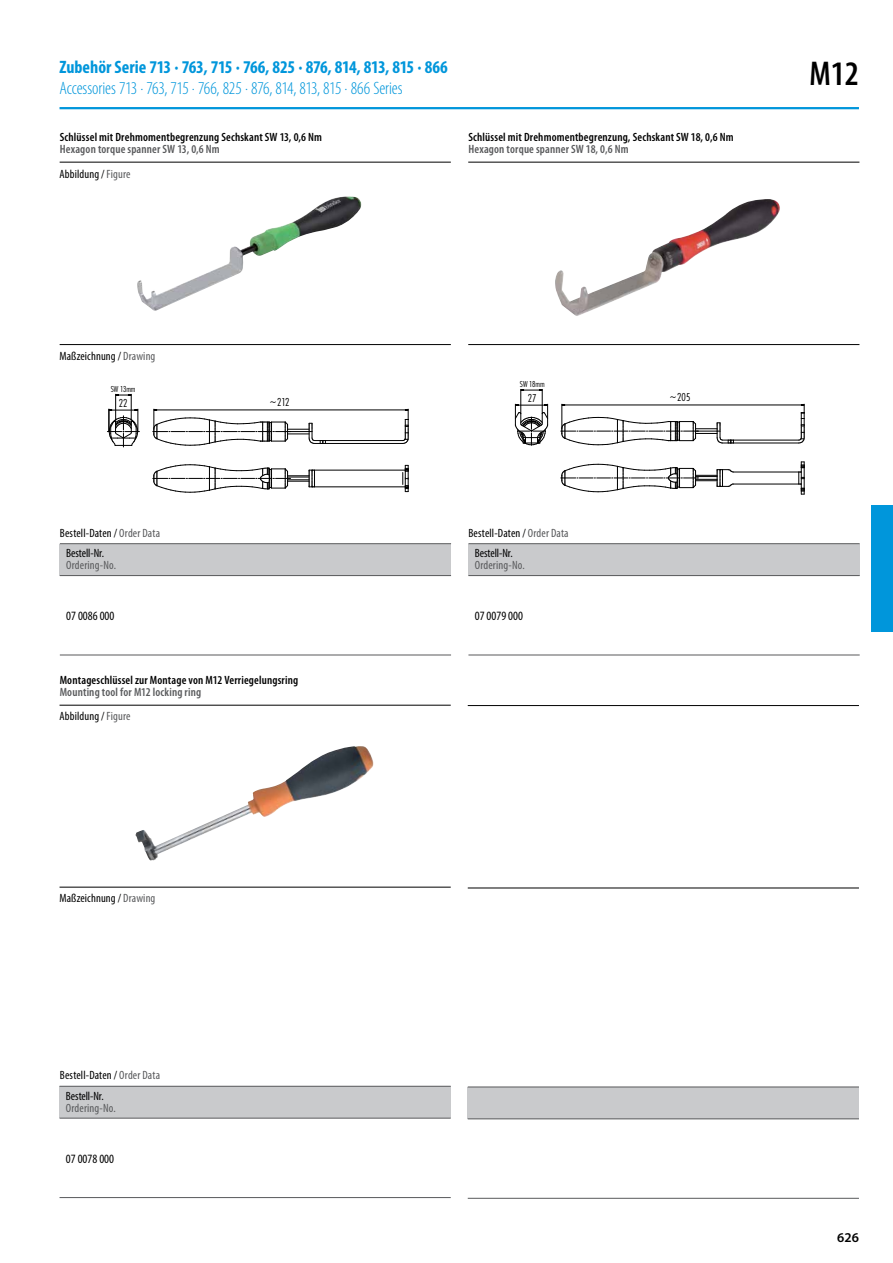
<style>
.page{position:relative;width:893px;height:1263px;background:#fff}
.page>*{position:absolute;margin:0;border:0;box-sizing:border-box;transform-origin:0 0}
.t1{font:600 condensed 34.5px "Myriad Pro";color:#000}
.t2{font:300 condensed 18px "Myriad Pro";letter-spacing:-.015em;color:#0096db}
.t3{font:700 condensed 18px "Myriad Pro";letter-spacing:-.01em;color:#0096db}
.t4{font:600 13.5px "Myriad Pro";color:#000}
.t5{font:condensed 12.75px "Myriad Pro";color:#000}
.t6{font:condensed 12px "Myriad Pro";letter-spacing:.01em;color:#000}
.t7{font:600 condensed 12px "Myriad Pro";letter-spacing:.015em;color:#000}
.t8{font:600 condensed 12px "Myriad Pro";letter-spacing:.015em;color:#58595b}
.t9{font:condensed 12px "Myriad Pro";letter-spacing:.01em;color:#58595b}
.t10{font:300 condensed 12px "Futura T";letter-spacing:-.01em;color:#000}
.t11{font:300 condensed 9px "Futura T";color:#000}
.s1{color:#58595b}
</style>
<div class="page">
<hr style="left:60px;top:107px;width:799px;height:2px;background:#0096db">
<div style="left:872px;top:505px;width:21px;height:126px;background:#0096db"></div>
<div style="left:60px;top:544px;width:391px;height:32px;background:#c9cacc"></div>
<hr style="left:60px;top:575px;width:391px;height:1px;background:#58595b">
<hr style="left:60px;top:543px;width:391px;height:1px;background:#58595b">
<hr style="left:60px;top:655px;width:391px;height:1px;background:#58595b">
<div style="left:468px;top:544px;width:392px;height:32px;background:#c9cacc"></div>
<hr style="left:468px;top:575px;width:392px;height:1px;background:#58595b">
<hr style="left:468px;top:543px;width:392px;height:1px;background:#58595b">
<hr style="left:468px;top:655px;width:392px;height:1px;background:#58595b">
<hr style="left:468px;top:344px;width:391px;height:1px;background:#000">
<hr style="left:468px;top:162px;width:391px;height:1px;background:#000">
<hr style="left:60px;top:344px;width:391px;height:1px;background:#000">
<hr style="left:60px;top:162px;width:391px;height:1px;background:#000">
<hr style="left:562px;top:405px;width:242px;height:1px;background:#000">
<hr style="left:733px;top:443px;width:66px;height:1px;background:#000">
<hr style="left:733px;top:440px;width:66px;height:1px;background:#000">
<svg style="left:561px;top:404px;width:173px;height:41px"></svg>
<svg style="left:799px;top:404px;width:6px;height:39px"></svg>
<hr style="left:733px;top:484px;width:66px;height:1px;background:#000">
<hr style="left:733px;top:472px;width:66px;height:1px;background:#000">
<svg style="left:561px;top:464px;width:173px;height:28px"></svg>
<svg style="left:798px;top:462px;width:7px;height:33px"></svg>
<svg style="left:514px;top:389px;width:35px;height:56px"></svg>
<img style="left:137px;top:196px;width:225px;height:115px">
<hr style="left:154px;top:410px;width:254px;height:1px;background:#000">
<hr style="left:325px;top:443px;width:78px;height:1px;background:#000">
<hr style="left:325px;top:440px;width:78px;height:1px;background:#000">
<svg style="left:153px;top:409px;width:173px;height:37px"></svg>
<svg style="left:403px;top:409px;width:6px;height:35px"></svg>
<hr style="left:314px;top:486px;width:91px;height:1px;background:#000">
<hr style="left:314px;top:470px;width:91px;height:1px;background:#000">
<svg style="left:153px;top:464px;width:162px;height:29px"></svg>
<svg style="left:402px;top:465px;width:7px;height:27px"></svg>
<svg style="left:107px;top:394px;width:32px;height:53px"></svg>
<div style="left:60px;top:1086px;width:391px;height:32px;background:#c9cacc"></div>
<hr style="left:60px;top:1118px;width:391px;height:1px;background:#58595b">
<hr style="left:60px;top:1086px;width:391px;height:1px;background:#58595b">
<hr style="left:60px;top:1197px;width:391px;height:1px;background:#58595b">
<hr style="left:60px;top:887px;width:391px;height:1px;background:#000">
<hr style="left:60px;top:705px;width:391px;height:1px;background:#000">
<img style="left:135px;top:746px;width:238px;height:115px">
<img style="left:555px;top:199px;width:225px;height:117px">
<hr style="left:468px;top:888px;width:391px;height:1px;background:#000">
<hr style="left:468px;top:705px;width:391px;height:1px;background:#000">
<div style="left:468px;top:1087px;width:391px;height:32px;background:#c9cacc"></div>
<hr style="left:468px;top:1118px;width:391px;height:1px;background:#58595b">
<hr style="left:468px;top:1087px;width:391px;height:1px;background:#58595b">
<hr style="left:468px;top:1198px;width:391px;height:1px;background:#58595b">
<h2 class="t3" style="left:60px;top:56px;width:390px">Zubehör Serie 713 · 763, 715 · 766, 825 · 876, 814, 813, 815 · 866</h2>
<h2 class="t2" style="left:60px;top:77px;width:345px">Accessories 713 · 763, 715 · 766, 825 · 876, 814, 813, 815 · 866 Series</h2>
<p class="t7" style="left:60px;top:129px;width:264px">Schlüssel mit Drehmomentbegrenzung Sechskant SW 13, 0,6 Nm</p>
<p class="t8" style="left:60px;top:141px;width:161px">Hexagon torque spanner SW 13, 0,6 Nm</p>
<p class="t6" style="left:60px;top:166px;width:73px">Abbildung / <span class="s1">Figure</span></p>
<p class="t7" style="left:468px;top:129px;width:267px">Schlüssel mit Drehmomentbegrenzung, Sechskant SW 18, 0,6 Nm</p>
<p class="t8" style="left:468px;top:141px;width:162px">Hexagon torque spanner SW 18, 0,6 Nm</p>
<p class="t6" style="left:60px;top:349px;width:97px">Maßzeichnung / <span class="s1">Drawing</span></p>
<p class="t11" style="left:111px;top:384px;width:26px">SW 13mm</p>
<p class="t10" style="left:119px;top:396px;width:10px">22</p>
<p class="t10" style="left:277px;top:395px;width:14px">212</p>
<p class="t10" style="left:269px;top:399px;width:10px">~</p>
<p class="t6" style="left:60px;top:525px;width:102px">Bestell-Daten / <span class="s1">Order Data</span></p>
<p class="t6" style="left:66px;top:546px;width:39px">Bestell-Nr.</p>
<p class="t9" style="left:66px;top:558px;width:51px">Ordering-No.</p>
<p class="t5" style="left:66px;top:608px;width:50px">07 0086 000</p>
<p class="t7" style="left:60px;top:672px;width:240px">Montageschlüssel zur Montage von M12 Verriegelungsring</p>
<p class="t8" style="left:60px;top:684px;width:143px">Mounting tool for M12 locking ring</p>
<p class="t6" style="left:60px;top:709px;width:73px">Abbildung / <span class="s1">Figure</span></p>
<p class="t6" style="left:60px;top:891px;width:97px">Maßzeichnung / <span class="s1">Drawing</span></p>
<p class="t6" style="left:60px;top:1068px;width:102px">Bestell-Daten / <span class="s1">Order Data</span></p>
<p class="t6" style="left:66px;top:1088px;width:39px">Bestell-Nr.</p>
<p class="t9" style="left:66px;top:1100px;width:51px">Ordering-No.</p>
<p class="t5" style="left:66px;top:1151px;width:50px">07 0078 000</p>
<p class="t11" style="left:520px;top:379px;width:26px">SW 18mm</p>
<p class="t10" style="left:528px;top:391px;width:10px">27</p>
<p class="t10" style="left:677px;top:390px;width:15px">205</p>
<p class="t10" style="left:669px;top:394px;width:10px">~</p>
<p class="t6" style="left:468px;top:526px;width:102px">Bestell-Daten / <span class="s1">Order Data</span></p>
<p class="t6" style="left:475px;top:546px;width:39px">Bestell-Nr.</p>
<p class="t9" style="left:475px;top:558px;width:51px">Ordering-No.</p>
<p class="t5" style="left:475px;top:608px;width:50px">07 0079 000</p>
<h1 class="t1" style="left:809px;top:53px;width:51px">M12</h1>
<p class="t4" style="left:837px;top:1229px;width:23px">626</p>
</div>
